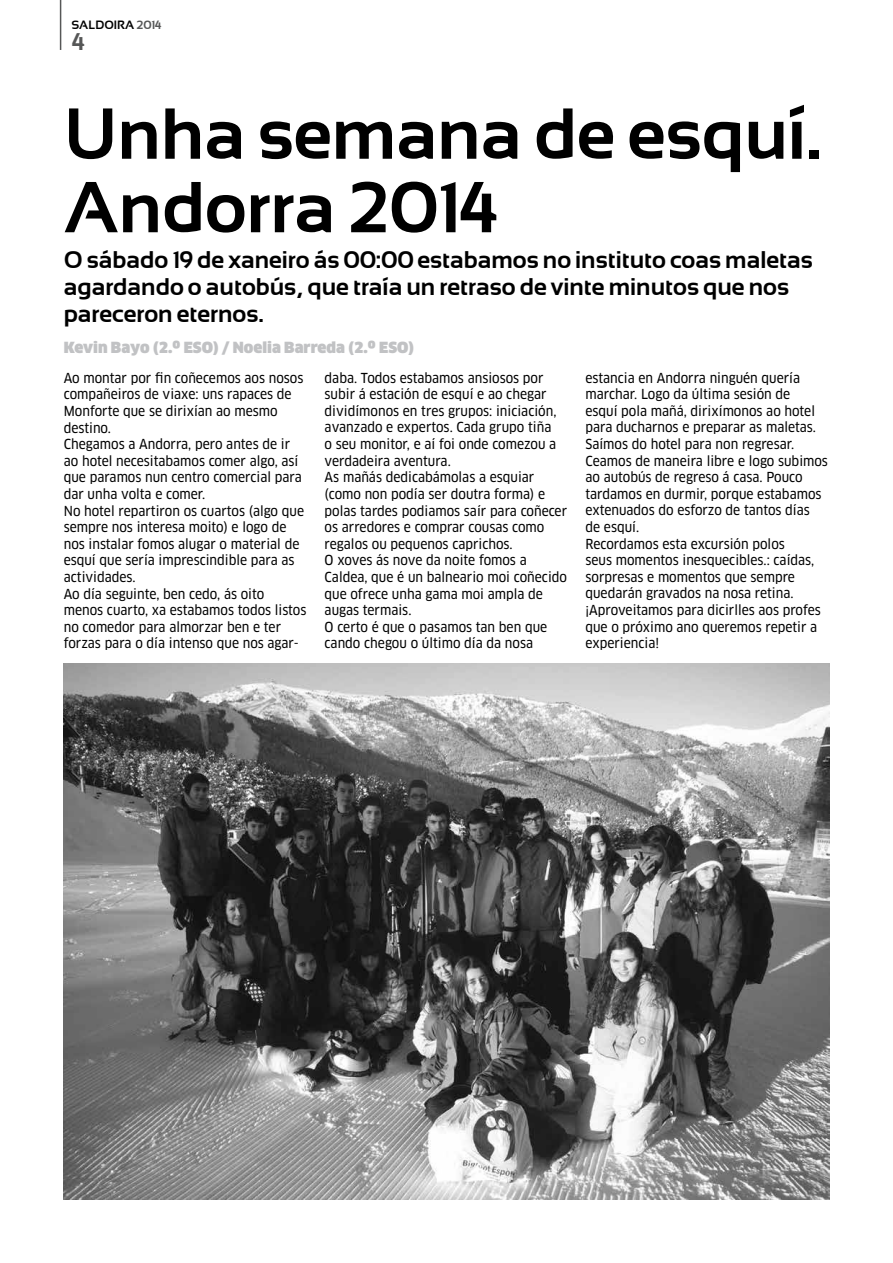
<style>
.page{position:relative;width:893px;height:1263px;background:#fff}
.page>*{position:absolute;margin:0;border:0;box-sizing:border-box;transform-origin:0 0}
.t1{font:700 72px/73.5px "Sansation";color:#000}
.t2{font:700 24px/27px "Sansation";color:#000}
.t3{font:700 24px "Sansation";color:#565757}
.t4{font:900 15px "Clan Pro";color:#c1c2c4}
.t5{font:13.5px/16.6px "Clan Pro Narrow News";color:#000}
.t6{font:700 12px "Sansation";color:#000}
.s1{color:#565757}
</style>
<div class="page">
<hr style="left:60px;top:0;width:1px;height:50px;background:#565757">
<img style="left:64px;top:663px;width:765px;height:536px">
<p class="t6" style="left:72px;top:18px;width:91px">SALDOIRA <span class="s1">2014</span></p>
<h2 class="t3" style="left:72px;top:28px;width:15px">4</h2>
<h1 class="t1" style="left:64px;top:97px;width:760px">Unha semana de esquí.<br>Andorra 2014</h1>
<h2 class="t2" style="left:64px;top:246px;width:750px">O sábado 19 de xaneiro ás 00:00 estabamos no instituto coas maletas agardando o autobús, que traía un retraso de vinte minutos que nos pareceron eternos.</h2>
<p class="t4" style="left:64px;top:339px;width:352px">Kevin Bayo (2.º ESO) / Noelia Barreda (2.º ESO)</p>
<p class="t5" style="left:64px;top:369px;width:244px">Ao montar por fin coñecemos aos nosos compañeiros de viaxe: uns rapaces de Monforte que se dirixían ao mesmo destino.<br>Chegamos a Andorra, pero antes de ir ao hotel necesitabamos comer algo, así que paramos nun centro comercial para dar unha volta e comer.<br>No hotel repartiron os cuartos (algo que sempre nos interesa moito) e logo de nos instalar fomos alugar o material de esquí que sería imprescindible para as actividades.<br>Ao día seguinte, ben cedo, ás oito menos cuarto, xa estabamos todos listos no comedor para almorzar ben e ter forzas para o día intenso que nos agar-</p>
<p class="t5" style="left:325px;top:369px;width:244px">daba. Todos estabamos ansiosos por subir á estación de esquí e ao chegar dividímonos en tres grupos: iniciación, avanzado e expertos. Cada grupo tiña<br>o seu monitor, e aí foi onde comezou a verdadeira aventura.<br>As mañás dedicabámolas a esquiar (como non podía ser doutra forma) e polas tardes podiamos saír para coñecer os arredores e comprar cousas como regalos ou pequenos caprichos.<br>O xoves ás nove da noite fomos a<br>Caldea, que é un balneario moi coñecido que ofrece unha gama moi ampla de augas termais.<br>O certo é que o pasamos tan ben que cando chegou o último día da nosa</p>
<p class="t5" style="left:585px;top:369px;width:244px">estancia en Andorra ninguén quería marchar. Logo da última sesión de<br>esquí pola mañá, dirixímonos ao hotel para ducharnos e preparar as maletas.<br>Saímos do hotel para non regresar.<br>Ceamos de maneira libre e logo subimos ao autobús de regreso á casa. Pouco tardamos en durmir, porque estabamos extenuados do esforzo de tantos días de esquí.<br>Recordamos esta excursión polos<br>seus momentos inesquecibles.: caídas, sorpresas e momentos que sempre quedarán gravados na nosa retina. ¡Aproveitamos para dicirlles aos profes que o próximo ano queremos repetir a experiencia!</p>
</div>
